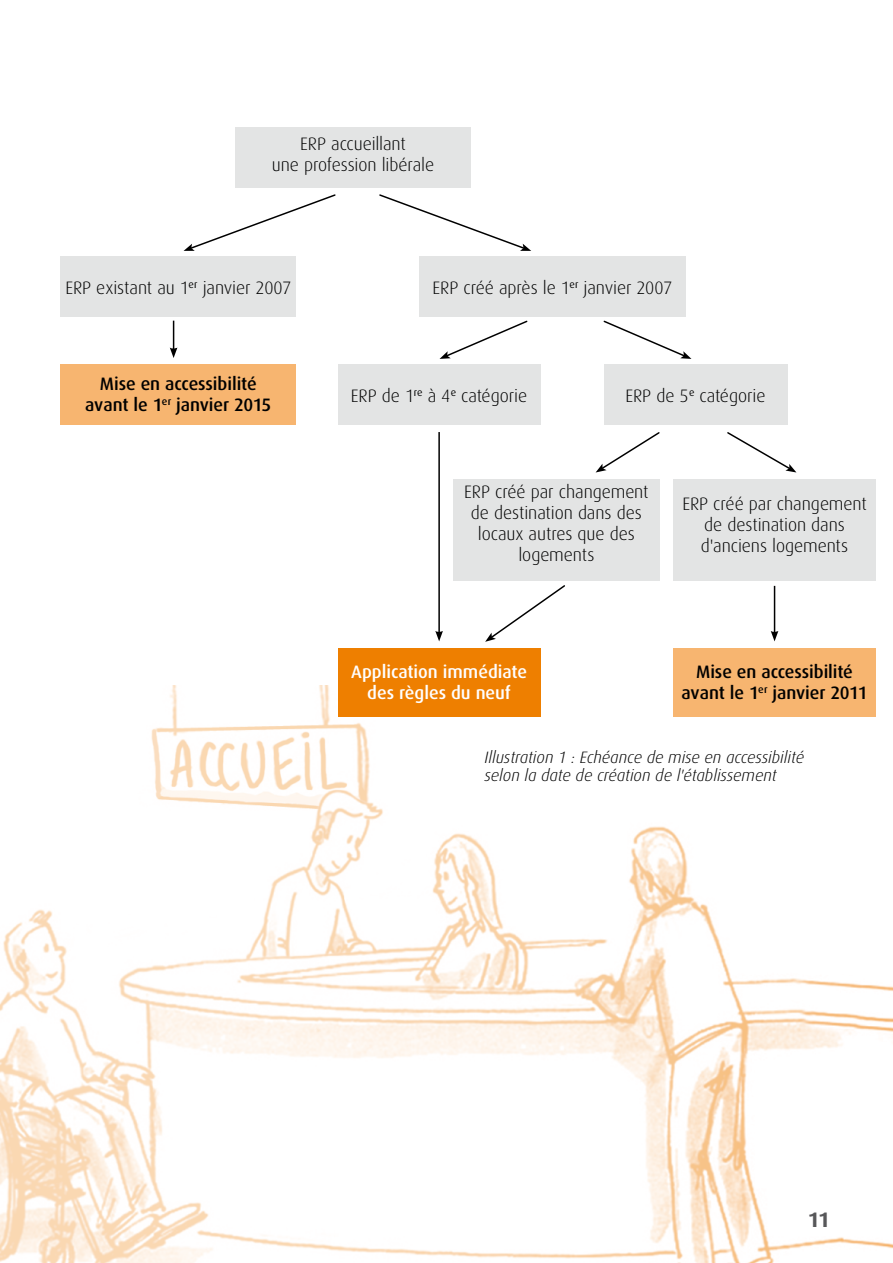
<style>
.page{position:relative;width:893px;height:1263px;background:#fff}
.page>*{position:absolute;margin:0;border:0;box-sizing:border-box;transform-origin:0 0}
.t1{font:700 21px "Dax";color:#58585a}
.t2{font:300 18px/21px "Dax";letter-spacing:-.005em;color:#000;text-align:center}
.t3{font:500 18px/21px "Dax";letter-spacing:-.005em;color:#000;text-align:center}
.t4{font:500 18px/21px "Dax";letter-spacing:-.005em;color:#fff;text-align:center}
.t5{font:italic 300 16.5px/18px "Dax";letter-spacing:-.005em;color:#000}
</style>
<div class="page">
<div style="left:236px;top:128px;width:235px;height:60px;background:#e3e4e4"></div>
<div style="left:61px;top:256px;width:235px;height:61px;background:#e3e4e4"></div>
<div style="left:61px;top:364px;width:235px;height:61px;background:#f7b570"></div>
<div style="left:453px;top:479px;width:207px;height:101px;background:#e3e4e4"></div>
<div style="left:673px;top:479px;width:203px;height:101px;background:#e3e4e4"></div>
<div style="left:338px;top:364px;width:202px;height:61px;background:#e3e4e4"></div>
<div style="left:338px;top:648px;width:202px;height:68px;background:#ee7f00"></div>
<div style="left:419px;top:256px;width:266px;height:61px;background:#e3e4e4"></div>
<div style="left:604px;top:364px;width:183px;height:61px;background:#e3e4e4"></div>
<div style="left:673px;top:648px;width:203px;height:68px;background:#f7b570"></div>
<svg style="left:184px;top:194px;width:152px;height:57px"></svg>
<svg style="left:596px;top:432px;width:64px;height:40px"></svg>
<svg style="left:485px;top:585px;width:80px;height:57px"></svg>
<svg style="left:727px;top:432px;width:69px;height:40px"></svg>
<img style="left:0;top:685px;width:893px;height:578px">
<svg style="left:439px;top:320px;width:89px;height:39px"></svg>
<svg style="left:379px;top:194px;width:152px;height:57px"></svg>
<svg style="left:170px;top:321px;width:7px;height:37px"></svg>
<hr style="left:774px;top:586px;width:1px;height:47px;background:#000">
<svg style="left:771px;top:631px;width:7px;height:10px"></svg>
<hr style="left:438px;top:432px;width:2px;height:201px;background:#000">
<svg style="left:435px;top:631px;width:8px;height:10px"></svg>
<svg style="left:603px;top:320px;width:88px;height:39px"></svg>
<p class="t2" style="left:272px;top:133px;width:164px">ERP accueillant<br>une profession libérale</p>
<p class="t2" style="left:65px;top:277px;width:227px">ERP existant au 1<sup>er</sup> janvier 2007</p>
<p class="t3" style="left:85px;top:373px;width:188px">Mise en accessibilité avant le 1<sup>er</sup> janvier 2015</p>
<p class="t2" style="left:433px;top:277px;width:241px">ERP créé après le 1<sup>er</sup> janvier 2007</p>
<p class="t2" style="left:351px;top:385px;width:178px">ERP de 1<sup>re</sup> à 4<sup>e</sup> catégorie</p>
<p class="t2" style="left:625px;top:385px;width:142px">ERP de 5<sup>e</sup> catégorie</p>
<p class="t2" style="left:464px;top:481px;width:186px">ERP créé par changement de destination dans des locaux autres que des logements</p>
<p class="t2" style="left:682px;top:493px;width:186px">ERP créé par changement de destination dans d'anciens logements</p>
<p class="t4" style="left:351px;top:661px;width:177px">Application immédiate des règles du neuf</p>
<p class="t3" style="left:682px;top:661px;width:187px">Mise en accessibilité avant le 1<sup>er</sup> janvier 2011</p>
<p class="t5" style="left:484px;top:749px;width:321px">Illustration 1 : Echéance de mise en accessibilité selon la date de création de l'établissement</p>
<p class="t1" style="left:808px;top:1207px;width:24px">11</p>
</div>
